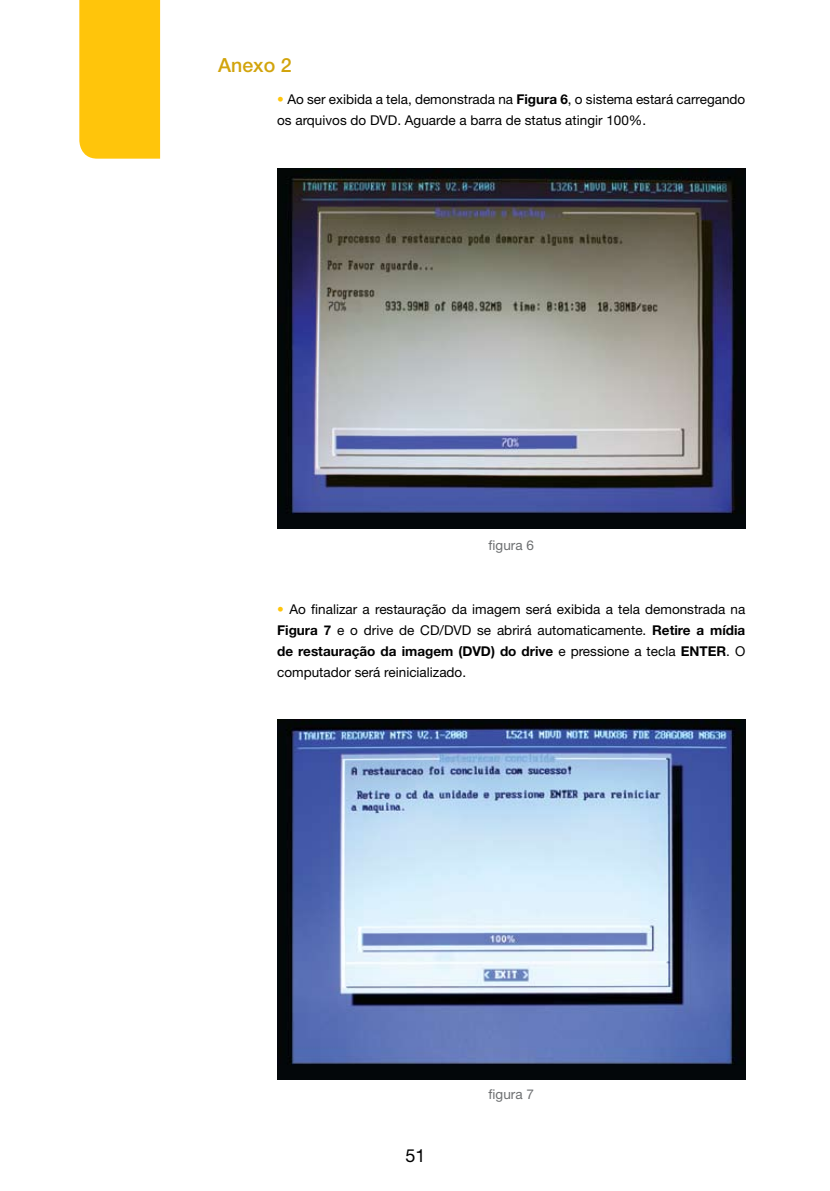
<style>
.page{position:relative;width:830px;height:1191px;background:#fff}
.page>*{position:absolute;margin:0;border:0;box-sizing:border-box;transform-origin:0 0}
.t1{font:500 19.5px "Helvetica Neue";color:#d2a40c}
.t2{font:18px "Helvetica Neue";color:#000}
.t3{font:13.5px/21px "Helvetica Neue";color:#000}
.t4{font:13.5px "Helvetica Neue";color:#6d6f71}
.s1{color:#ffc50b}
.s2{font-weight:700}
</style>
<div class="page">
<div style="left:79px;top:0;width:81px;height:159px;background:#ffc50b"></div>
<img style="left:277px;top:168px;width:468px;height:360px">
<img style="left:277px;top:719px;width:468px;height:360px">
<h1 class="t1" style="left:218px;top:53px;width:75px">Anexo 2</h1>
<p class="t3" style="left:277px;top:89px;width:469px"><span class="s1">•</span> Ao ser exibida a tela, demonstrada na <span class="s2">Figura 6</span>, o sistema estará carregando os arquivos do DVD. Aguarde a barra de status atingir 100%.</p>
<p class="t4" style="left:488px;top:537px;width:47px">figura 6</p>
<p class="t3" style="left:277px;top:598px;width:469px;text-align:justify"><span class="s1">•</span> Ao finalizar a restauração da imagem será exibida a tela demonstrada na <span class="s2">Figura 7</span> e o drive de CD/DVD se abrirá automaticamente. <span class="s2">Retire a mídia de restauração da imagem (DVD) do drive</span> e pressione a tecla <span class="s2">ENTER</span>. O computador será reinicializado.</p>
<h2 class="t2" style="left:405px;top:1145px;width:22px">51</h2>
<p class="t4" style="left:488px;top:1086px;width:47px">figura 7</p>
</div>
